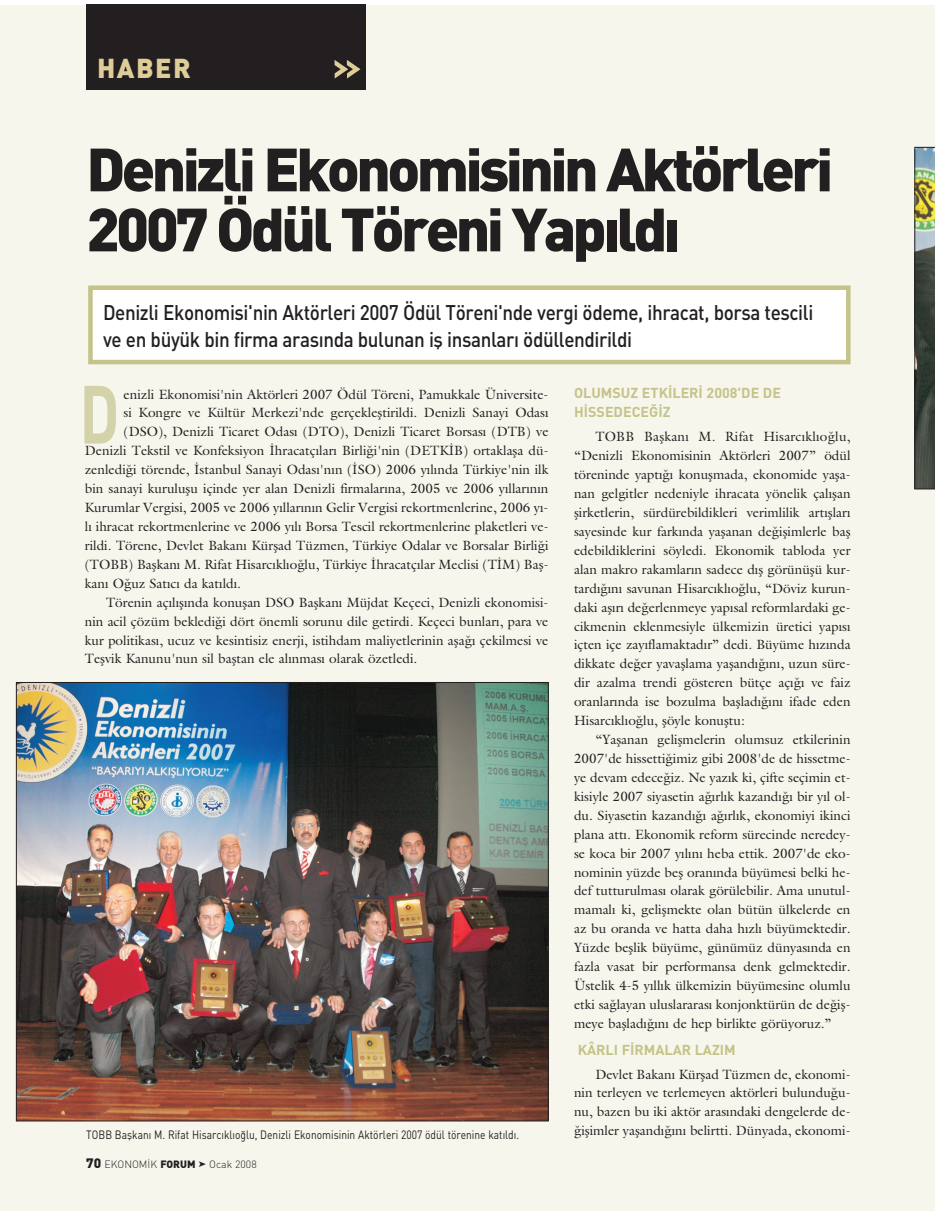
<style>
.page{position:relative;width:935px;height:1211px;background:#fff}
.page>*{position:absolute;margin:0;border:0;box-sizing:border-box;transform-origin:0 0}
.t1{font:81px "DINT Bold";color:#d4d2a8;scale:.75 1}
.t2{font:60px/60px "DINT Black";letter-spacing:-.06em;color:#231f20}
.t3{font:27px "DINT Black";letter-spacing:.055em;color:#decd99}
.t4{font:21px/27px "DINT Medium";letter-spacing:-.02em;color:#231f20;scale:.9 1}
.t5{font:14.25px/18.9px "DINT Bold";color:#c4c388}
.t6{font:13.5px/18.9px "Galliard Turk";color:#231f20;text-align:justify}
.t7{font:12px "DINT";color:#231f20;scale:.85 1}
.t8{font:10.5px "DINT Light";color:#231f20}
.s1{font-family:"DINT Black";font-size:13.5px}
.s2{font-family:"DINT Black"}
</style>
<div class="page">
<div style="left:0;top:5px;width:934px;height:1205px;background:#f6f6ed"></div>
<div style="left:90px;top:288px;width:758px;height:74px;background:#fff"></div>
<div style="left:88px;top:285px;width:762px;height:79px;border:4px solid #c4c388"></div>
<div style="left:86px;top:5px;width:279px;height:85px;background:#231f20"></div>
<svg style="left:334px;top:60px;width:26px;height:19px"></svg>
<img style="left:18px;top:684px;width:528px;height:435px">
<img style="left:914px;top:147px;width:20px;height:342px">
<h3 class="t3" style="left:97px;top:59px;width:95px">HABER</h3>
<h2 class="t2" style="left:86px;top:145px;width:748px">Denizli Ekonomisinin Aktörleri<br>2007 Ödül Töreni Yap›ld›</h2>
<h3 class="t4" style="left:103px;top:301px;width:790px">Denizli Ekonomisi'nin Aktörleri 2007 Ödül Töreni'nde vergi ödeme, ihracat, borsa tescili ve en büyük bin firma aras›nda bulunan ifl insanlar› ödüllendirildi</h3>
<h1 class="t1" style="left:79px;top:386px;width:55px">D</h1>
<p class="t6" style="left:124px;top:386px;width:426px">enizli Ekonomisi'nin Aktörleri 2007 Ödül Töreni, Pamukkale Üniversite-</p>
<p class="t6" style="left:124px;top:405px;width:426px">si Kongre ve Kültür Merkezi'nde gerçeklefltirildi. Denizli Sanayi Odas›</p>
<p class="t6" style="left:124px;top:424px;width:426px">(DSO), Denizli Ticaret Odas› (DTO), Denizli Ticaret Borsas› (DTB) ve</p>
<p class="t6" style="left:85px;top:442px;width:465px">Denizli Tekstil ve Konfeksiyon ‹hracatç›lar› Birli¤i'nin (DETK‹B) ortaklafla dü-</p>
<p class="t6" style="left:85px;top:461px;width:465px">zenledi¤i törende, ‹stanbul Sanayi Odas›'n›n (‹SO) 2006 y›l›nda Türkiye'nin ilk</p>
<p class="t6" style="left:85px;top:480px;width:465px">bin sanayi kuruluflu içinde yer alan Denizli firmalar›na, 2005 ve 2006 y›llar›n›n</p>
<p class="t6" style="left:85px;top:499px;width:465px">Kurumlar Vergisi, 2005 ve 2006 y›llar›n›n Gelir Vergisi rekortmenlerine, 2006 y›-</p>
<p class="t6" style="left:85px;top:518px;width:465px">l› ihracat rekortmenlerine ve 2006 y›l› Borsa Tescil rekortmenlerine plaketleri ve-</p>
<p class="t6" style="left:85px;top:537px;width:465px">rildi. Törene, Devlet Bakan› Kürflad Tüzmen, Türkiye Odalar ve Borsalar Birli¤i</p>
<p class="t6" style="left:85px;top:556px;width:465px">(TOBB) Baflkan› M. Rifat Hisarc›kl›o¤lu, Türkiye ‹hracatç›lar Meclisi (T‹M) Bafl-</p>
<p class="t6" style="left:85px;top:575px;width:158px">kan› O¤uz Sat›c› da kat›ld›.</p>
<p class="t6" style="left:106px;top:594px;width:444px">Törenin aç›l›fl›nda konuflan DSO Baflkan› Müjdat Keçeci, Denizli ekonomisi-</p>
<p class="t6" style="left:85px;top:613px;width:465px">nin acil çözüm bekledi¤i dört önemli sorunu dile getirdi. Keçeci bunlar›, para ve</p>
<p class="t6" style="left:85px;top:632px;width:465px">kur politikas›, ucuz ve kesintisiz enerji, istihdam maliyetlerinin afla¤› çekilmesi ve</p>
<p class="t6" style="left:85px;top:651px;width:334px">Teflvik Kanunu'nun sil bafltan ele al›nmas› olarak özetledi.</p>
<p class="t7" style="left:86px;top:1130px;width:510px">TOBB Baflkan› M. Rifat Hisarc›kl›o¤lu, Denizli Ekonomisinin Aktörleri 2007 ödül törenine kat›ld›.</p>
<p class="t8" style="left:86px;top:1160px;width:111px"><span class="s1">70</span> EKONOM‹K <span class="s2">FORUM</span></p>
<p class="t8" style="left:209px;top:1160px;width:49px">Ocak 2008</p>
<p class="t5" style="left:574px;top:385px;width:208px">OLUMSUZ ETK‹LER‹ 2008'DE DE<br>H‹SSEDECE⁄‹Z</p>
<p class="t6" style="left:574px;top:428px;width:278px;text-indent:21px">TOBB Baflkan› M. Rifat Hisarc›kl›o¤lu, “Denizli Ekonomisinin Aktörleri 2007” ödül töreninde yapt›¤› konuflmada, ekonomide yafla&shy;nan gelgitler nedeniyle ihracata yönelik çal›flan flirketlerin, sürdürebildikleri verimlilik art›fllar› sayesinde kur fark›nda yaflanan de¤iflimlerle bafl edebildiklerini söyledi. Ekonomik tabloda yer alan makro rakamlar›n sadece d›fl görünüflü kur&shy;tard›¤›n› savunan Hisarc›kl›o¤lu, “Döviz kurun&shy;daki afl›r› de¤erlenmeye yap›sal reformlardaki ge&shy;cikmenin eklenmesiyle ülkemizin üretici yap›s› içten içe zay›flamaktad›r” dedi. Büyüme h›z›nda dikkate de¤er yavafllama yafland›¤›n›, uzun süre&shy;dir azalma trendi gösteren bütçe aç›¤› ve faiz oranlar›nda ise bozulma bafllad›¤›n› ifade eden Hisarc›kl›o¤lu, flöyle konufltu:</p>
<p class="t6" style="left:574px;top:731px;width:278px;text-indent:21px">“Yaflanan geliflmelerin olumsuz etkilerinin 2007'de hissetti¤imiz gibi 2008'de de hissetme&shy;ye devam edece¤iz. Ne yaz›k ki, çifte seçimin et&shy;kisiyle 2007 siyasetin a¤›rl›k kazand›¤› bir y›l ol&shy;du. Siyasetin kazand›¤› a¤›rl›k, ekonomiyi ikinci plana att›. Ekonomik reform sürecinde neredey&shy;se koca bir 2007 y›l›n› heba ettik. 2007'de eko&shy;nominin yüzde befl oran›nda büyümesi belki he&shy;def tutturulmas› olarak görülebilir. Ama unutul&shy;mamal› ki, geliflmekte olan bütün ülkelerde en az bu oranda ve hatta daha h›zl› büyümektedir.<br>Yüzde befllik büyüme, günümüz dünyas›nda en fazla vasat bir performansa denk gelmektedir.<br>Üstelik 4-5 y›ll›k ülkemizin büyümesine olumlu etki sa¤layan uluslararas› konjonktürün de de¤ifl&shy;meye bafllad›¤›n› de hep birlikte görüyoruz.”</p>
<p class="t5" style="left:577px;top:1041px;width:159px">KÂRLI F‹RMALAR LAZIM</p>
<p class="t6" style="left:574px;top:1065px;width:278px;text-indent:21px">Devlet Bakan› Kürflad Tüzmen de, ekonomi&shy;nin terleyen ve terlemeyen aktörleri bulundu¤u&shy;nu, bazen bu iki aktör aras›ndaki dengelerde de-¤iflimler yafland›¤›n› belirtti. Dünyada, ekonomi-</p>
</div>
